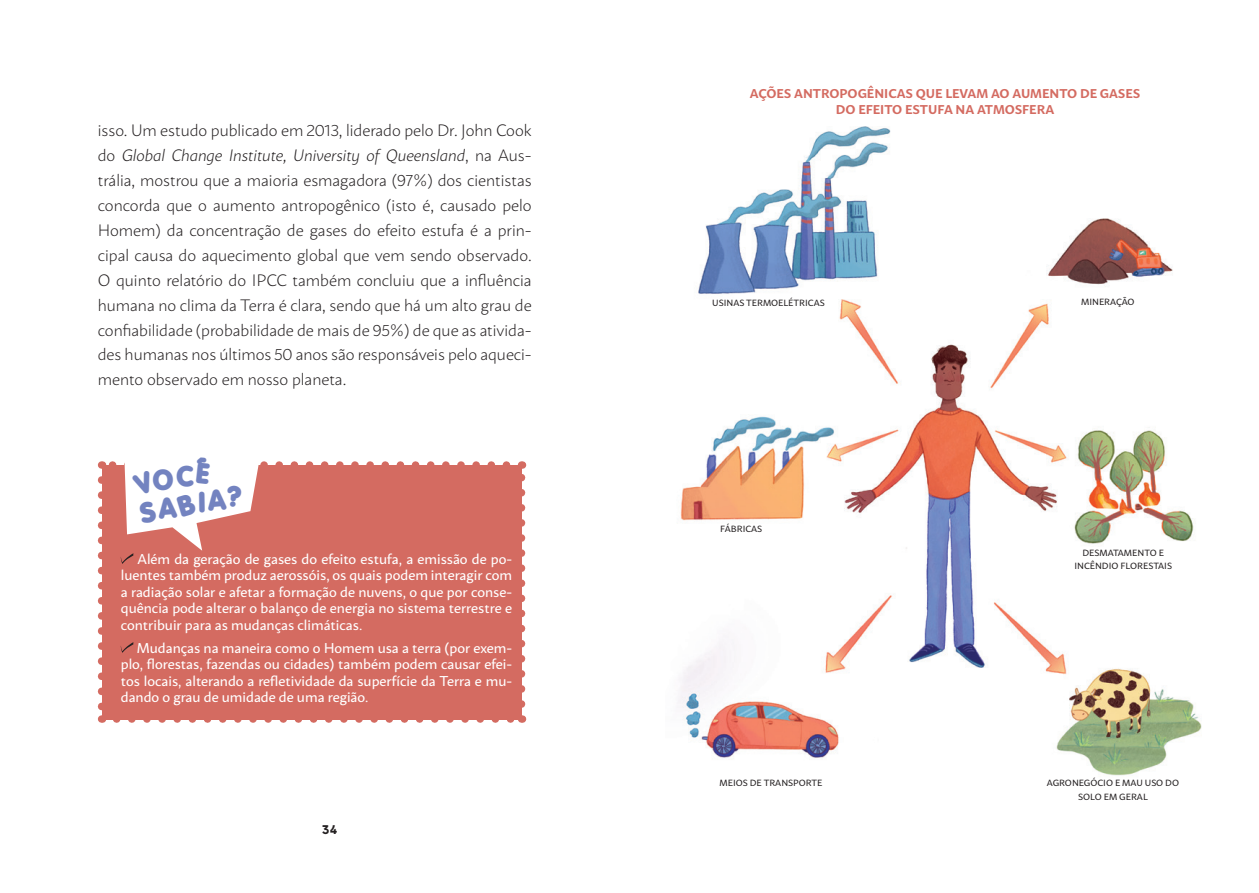
<style>
.page{position:relative;width:1259px;height:893px;background:#fff}
.page>*{position:absolute;margin:0;border:0;box-sizing:border-box;transform-origin:0 0}
.t1{font:27px/28.5px "Porkys";color:#7383c0}
.t2{font:200 16.5px/24.9px "Mato Sans";color:#231f20;text-align:justify}
.t3{font:700 16.5px "Coquette";color:#231f20}
.t4{font:14.25px/16.5px "Mato Sans";color:#fff;text-align:justify}
.t5{font:600 12.75px/16.5px "Mato Sans";color:#d46b61;text-align:center}
.t6{font:9px/13.5px "Mato Sans";color:#231f20;text-align:center}
.s1{font-style:italic}
</style>
<div class="page">
<img style="left:678px;top:126px;width:524px;height:650px">
<svg style="left:98px;top:461px;width:427px;height:262px;background:#d87970"></svg>
<p class="t2" style="left:98px;top:116px;width:435px">isso. Um estudo publicado em 2013, liderado pelo Dr. John Cook do <span class="s1">Global Change Institute, University of Queensland</span>, na Aus&shy;trália, mostrou que a maioria esmagadora (97%) dos cientistas concorda que o aumento antropogênico (isto é, causado pelo Homem) da concentração de gases do efeito estufa é a prin&shy;cipal causa do aquecimento global que vem sendo observado.<br>O quinto relatório do IPCC também concluiu que a influência humana no clima da Terra é clara, sendo que há um alto grau de confiabilidade (probabilidade de mais de 95%) de que as ativida&shy;des humanas nos últimos 50 anos são responsáveis pelo aqueci&shy;mento observado em nosso planeta.</p>
<h1 class="t1" style="left:133px;top:472px;width:104px;rotate:-10deg">VOCÊ<br>SABIA?</h1>
<p class="t4" style="left:121px;top:549px;width:393px;text-indent:17px">Além da geração de gases do efeito estufa, a emissão de po&shy;luentes também produz aerossóis, os quais podem interagir com a radiação solar e afetar a formação de nuvens, o que por conse&shy;quência pode alterar o balanço de energia no sistema terrestre e contribuir para as mudanças climáticas.</p>
<p class="t4" style="left:121px;top:638px;width:393px;text-indent:16px">Mudanças na maneira como o Homem usa a terra (por exem&shy;plo, florestas, fazendas ou cidades) também podem causar efei&shy;tos locais, alterando a refletividade da superfície da Terra e mu&shy;dando o grau de umidade de uma região.</p>
<p class="t3" style="left:322px;top:818px;width:17px">34</p>
<p class="t5" style="left:750px;top:83px;width:392px">AÇÕES ANTROPOGÊNICAS QUE LEVAM AO AUMENTO DE GASES<br>DO EFEITO ESTUFA NA ATMOSFERA</p>
<p class="t6" style="left:712px;top:295px;width:114px">USINAS TERMOELÉTRICAS</p>
<p class="t6" style="left:1081px;top:294px;width:55px">MINERAÇÃO</p>
<p class="t6" style="left:720px;top:521px;width:44px">FÁBRICAS</p>
<p class="t6" style="left:1074px;top:545px;width:99px">DESMATAMENTO E<br>INCÊNDIO FLORESTAIS</p>
<p class="t6" style="left:719px;top:774px;width:104px">MEIOS DE TRANSPORTE</p>
<p class="t6" style="left:1047px;top:775px;width:134px">AGRONEGÓCIO E MAU USO DO<br>SOLO EM GERAL</p>
</div>
